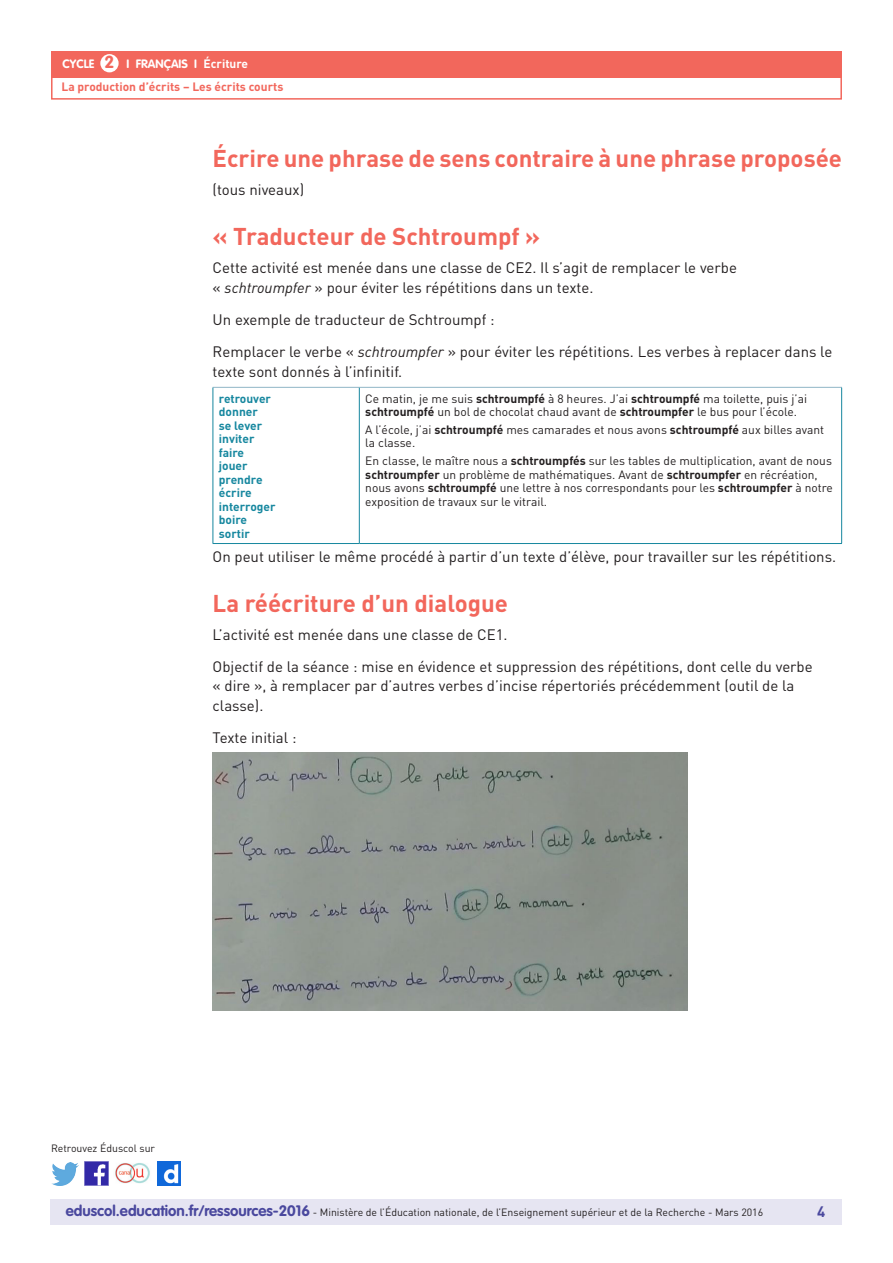
<style>
.page{position:relative;width:893px;height:1263px;background:#fff}
.page>*{position:absolute;margin:0;border:0;box-sizing:border-box;transform-origin:0 0}
._03_Titre_de_niveau{font:700 24px "DIN Pro";color:#f2675c}
.t1{font:700 17.25px "VAG Rounded Std";color:#f2675c}
._06_Texte_courant{font:15px/19.5px "DIN Pro";color:#231f20}
.t2{font:700 15px "DIN Pro";color:#4a489e}
.Texte_courant_tablea{font:12px/13.5px "DIN Pro";color:#231f20}
.Texte_gras_bleu{font:700 12px "DIN Pro";color:#16879f}
.t3{font:700 12px "DIN Pro";color:#f2675c}
.t4{font:700 12px "VAG Rounded Std";color:#fff}
.t5{font:700 12px "DIN Pro";color:#fff}
.t6{font:10.5px "DIN Pro";color:#231f20}
.s1{font-style:italic}
.s2{font-weight:700}
.s3{font-family:"VAG Rounded Std";font-weight:700;font-size:15px;color:#4a489e}
</style>
<div class="page">
<div style="left:50px;top:1199px;width:791px;height:26px;background:#e6e5f2"></div>
<div style="left:51px;top:51px;width:791px;height:27px;background:#f2675c"></div>
<div style="left:100px;top:54px;width:19px;height:18px;background:#fff;border-radius:50%"></div>
<div style="left:51px;top:75px;width:791px;height:25px;border:2px solid #f2675c"></div>
<img style="left:85px;top:1162px;width:23px;height:23px">
<img style="left:51px;top:1163px;width:28px;height:22px">
<img style="left:158px;top:1162px;width:22px;height:23px">
<img style="left:115px;top:1163px;width:35px;height:21px">
<hr style="left:213px;top:387px;width:146px;height:1px;background:#8fb6c6">
<hr style="left:359px;top:387px;width:483px;height:1px;background:#8fb6c6">
<hr style="left:213px;top:388px;width:1px;height:155px;background:#16879f">
<hr style="left:359px;top:388px;width:1px;height:155px;background:#16879f">
<hr style="left:841px;top:388px;width:1px;height:155px;background:#16879f">
<hr style="left:213px;top:543px;width:146px;height:1px;background:#16879f">
<hr style="left:359px;top:543px;width:483px;height:1px;background:#16879f">
<img style="left:213px;top:753px;width:474px;height:258px">
<p class="t1" style="left:105px;top:52px;width:11px">2</p>
<p class="t5" style="left:204px;top:56px;width:46px">Écriture</p>
<p class="t3" style="left:61px;top:79px;width:223px">La production d’écrits – Les écrits courts</p>
<p class="t4" style="left:63px;top:57px;width:33px">CYCLE</p>
<p class="t4" style="left:127px;top:57px;width:72px">I FRANÇAIS I</p>
<p class="_03_Titre_de_niveau" style="left:213px;top:143px;width:631px">Écrire une phrase de sens contraire à une phrase proposée</p>
<p class="_06_Texte_courant" style="left:213px;top:180px;width:93px">(tous niveaux)</p>
<p class="_03_Titre_de_niveau" style="left:213px;top:221px;width:329px">« Traducteur de Schtroumpf »</p>
<p class="_06_Texte_courant" style="left:213px;top:258px;width:526px">Cette activité est menée dans une classe de CE2. Il s’agit de remplacer le verbe « <span class="s1">schtroumpfer</span> » pour éviter les répétitions dans un texte.</p>
<p class="_06_Texte_courant" style="left:213px;top:310px;width:284px">Un exemple de traducteur de Schtroumpf :</p>
<p class="_06_Texte_courant" style="left:213px;top:342px;width:621px">Remplacer le verbe « <span class="s1">schtroumpfer</span> » pour éviter les répétitions. Les verbes à replacer dans le texte sont donnés à l’infinitif.</p>
<p class="Texte_gras_bleu" style="left:219px;top:390px;width:54px">retrouver</p>
<p class="Texte_gras_bleu" style="left:219px;top:404px;width:41px">donner</p>
<p class="Texte_gras_bleu" style="left:219px;top:417px;width:45px">se lever</p>
<p class="Texte_gras_bleu" style="left:219px;top:431px;width:37px">inviter</p>
<p class="Texte_gras_bleu" style="left:219px;top:444px;width:27px">faire</p>
<p class="Texte_gras_bleu" style="left:219px;top:458px;width:30px">jouer</p>
<p class="Texte_gras_bleu" style="left:219px;top:471px;width:45px">prendre</p>
<p class="Texte_gras_bleu" style="left:219px;top:485px;width:34px">écrire</p>
<p class="Texte_gras_bleu" style="left:219px;top:498px;width:58px">interroger</p>
<p class="Texte_gras_bleu" style="left:219px;top:512px;width:30px">boire</p>
<p class="Texte_gras_bleu" style="left:219px;top:525px;width:32px">sortir</p>
<p class="Texte_courant_tablea" style="left:365px;top:391px;width:443px">Ce matin, je me suis <span class="s2">schtroumpfé</span> à 8 heures. J’ai <span class="s2">schtroumpfé</span> ma toilette, puis j’ai <span class="s2">schtroumpfé</span> un bol de chocolat chaud avant de <span class="s2">schtroumpfer</span> le bus pour l’école.</p>
<p class="Texte_courant_tablea" style="left:365px;top:422px;width:460px">A l’école, j’ai <span class="s2">schtroumpfé</span> mes camarades et nous avons <span class="s2">schtroumpfé</span> aux billes avant la classe.</p>
<p class="Texte_courant_tablea" style="left:365px;top:454px;width:469px">En classe, le maître nous a <span class="s2">schtroumpfés</span> sur les tables de multiplication, avant de nous <span class="s2">schtroumpfer</span> un problème de mathématiques. Avant de <span class="s2">schtroumpfer</span> en récréation, nous avons <span class="s2">schtroumpfé</span> une lettre à nos correspondants pour les <span class="s2">schtroumpfer</span> à notre exposition de travaux sur le vitrail.</p>
<p class="_06_Texte_courant" style="left:213px;top:546px;width:625px">On peut utiliser le même procédé à partir d’un texte d’élève, pour travailler sur les répétitions.</p>
<p class="_03_Titre_de_niveau" style="left:213px;top:587px;width:297px">La réécriture d’un dialogue</p>
<p class="_06_Texte_courant" style="left:213px;top:624px;width:297px">L’activité est menée dans une classe de CE1.</p>
<p class="_06_Texte_courant" style="left:213px;top:656px;width:602px">Objectif de la séance : mise en évidence et suppression des répétitions, dont celle du verbe « dire », à remplacer par d’autres verbes d’incise répertoriés précédemment (outil de la classe).</p>
<p class="_06_Texte_courant" style="left:213px;top:728px;width:85px">Texte initial :</p>
<p class="t6" style="left:51px;top:1141px;width:106px">Retrouvez Éduscol sur</p>
<p class="t6" style="left:66px;top:1205px;width:699px"><span class="s3">eduscol.education.fr/ressources-2016</span> - Ministère de l’Éducation nationale, de l’Enseignement supérieur et de la Recherche - Mars 2016</p>
<p class="t2" style="left:817px;top:1201px;width:10px">4</p>
</div>
